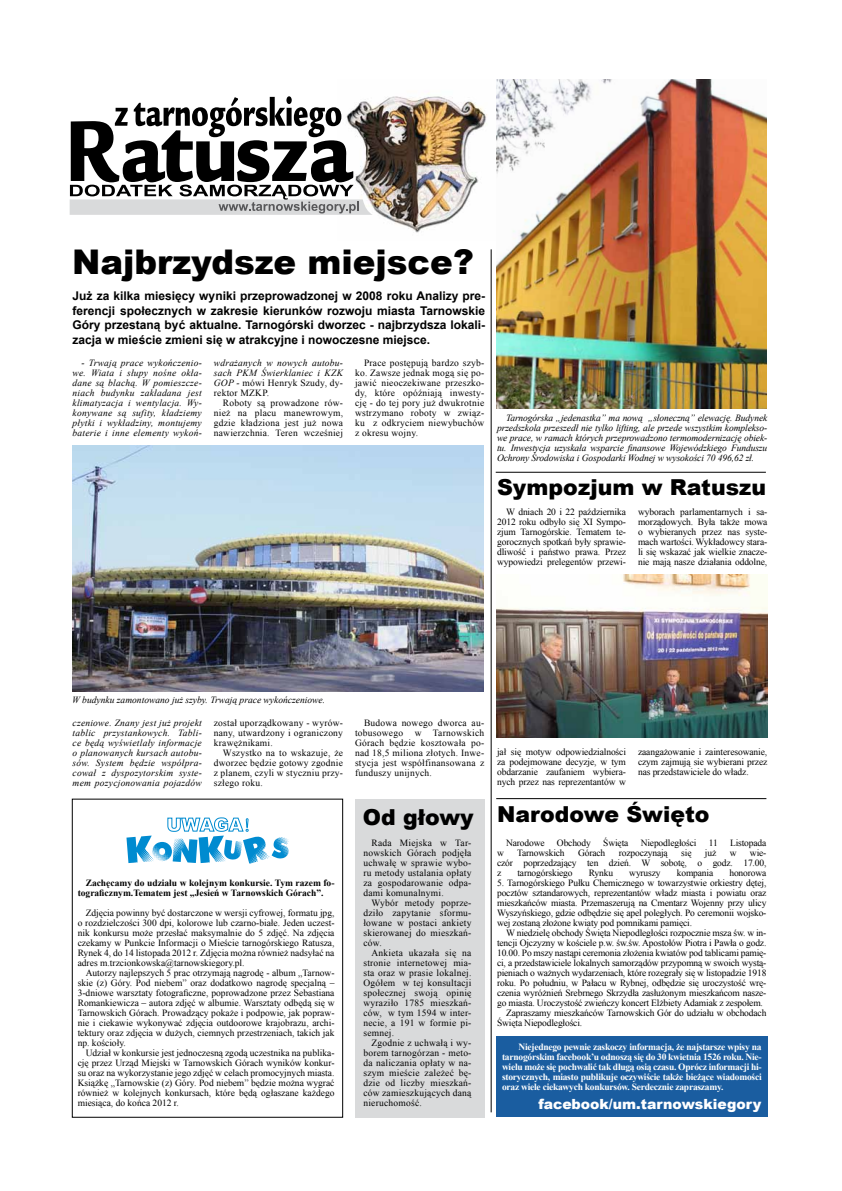
<style>
.page{position:relative;width:842px;height:1191px;background:#fff}
.page>*{position:absolute;margin:0;border:0;box-sizing:border-box;transform-origin:0 0}
.t1{font:900 34px "Arial";color:#000}
.t2{font:900 22px "Arial";color:#000}
.t3{font:900 14px "Arial";color:#fff}
.t4{font:700 12px/14.4px "Arial";color:#000;text-align:justify}
.t5{font:9.5px/10px "Times New Roman";letter-spacing:-.01em;color:#000;text-align:justify}
.t6{font:italic 9.5px/10px "Times New Roman";letter-spacing:.025em;color:#000;text-align:justify}
.t7{font:700 9.5px/10px "Times New Roman";letter-spacing:-.025em;color:#fff;text-align:justify}
.t8{font:700 9.5px/10px "Times New Roman";color:#000}
.t9{font:italic 9.5px "Times New Roman";color:#000}
.s1{font-style:normal}
</style>
<div class="page">
<div style="left:72px;top:799px;width:271px;height:318px;border:1px solid #000"></div>
<img style="left:373px;top:93px;width:114px;height:140px">
<svg style="left:70px;top:96px;width:303px;height:119px"></svg>
<svg style="left:126px;top:817px;width:163px;height:46px"></svg>
<hr style="left:491px;top:249px;width:1px;height:863px;background:#000">
<hr style="left:496px;top:472px;width:270px;height:1px;background:#000">
<hr style="left:496px;top:798px;width:270px;height:1px;background:#000">
<img style="left:72px;top:445px;width:412px;height:246px">
<div style="left:355px;top:799px;width:129px;height:318px;background:#d9dadb"></div>
<img style="left:496px;top:574px;width:271px;height:163px">
<img style="left:497px;top:79px;width:270px;height:329px">
<div style="left:496px;top:1036px;width:271px;height:81px;background:#1a5da0"></div>
<h1 class="t1" style="left:72px;top:237px;width:403px">Najbrzydsze miejsce?</h1>
<p class="t4" style="left:73px;top:289px;width:414px">Już za kilka miesięcy wyniki przeprowadzonej w 2008 roku Analizy pre&shy;ferencji społecznych w zakresie kierunków rozwoju miasta Tarnowskie Góry przestaną być aktualne. Tarnogórski dworzec - najbrzydsza lokali&shy;zacja w mieście zmieni się w atrakcyjne i nowoczesne miejsce.</p>
<p class="t6" style="left:73px;top:357px;width:131px;text-indent:9px">- Trwają prace wykończenio&shy;we. Wiata i słupy nośne okła&shy;dane są blachą. W pomieszcze&shy;niach budynku zakładana jest klimatyzacja i wentylacja. Wy&shy;konywane są sufity, kładziemy płytki i wykładziny, montujemy baterie i inne elementy wykoń-</p>
<p class="t6" style="left:214px;top:357px;width:131px">wdrażanych w nowych autobu&shy;sach PKM Świerklaniec i KZK GOP - <span class="s1">mówi Henryk Szudy, dy&shy;rektor MZKP.</span></p>
<p class="t5" style="left:214px;top:397px;width:131px;text-indent:9px">Roboty są prowadzone rów&shy;nież na placu manewrowym, gdzie kładziona jest już nowa nawierzchnia. Teren wcześniej</p>
<p class="t5" style="left:355px;top:357px;width:131px;text-indent:9px">Prace postępują bardzo szyb&shy;ko. Zawsze jednak mogą się po&shy;jawić nieoczekiwane przeszko&shy;dy, które opóźniają inwesty&shy;cję - do tej pory już dwukrotnie wstrzymano roboty w związ&shy;ku z odkryciem niewybuchów z okresu wojny.</p>
<p class="t6" style="left:497px;top:412px;width:272px;text-indent:9px">Tarnogórska „jedenastka” ma nową „słoneczną” elewację. Budynek przedszkola przeszedł nie tylko lifting, ale przede wszystkim komplekso&shy;we prace, w ramach których przeprowadzono termomodernizację obiek&shy;tu. Inwestycja uzyskała wsparcie finansowe Wojewódzkiego Funduszu Ochrony Środowiska i Gospodarki Wodnej w wysokości 70 496,62 zł.</p>
<h2 class="t2" style="left:497px;top:471px;width:270px">Sympozjum w Ratuszu</h2>
<p class="t5" style="left:497px;top:506px;width:130px;text-indent:9px">W dniach 20 i 22 października 2012 roku odbyło się XI Sympo&shy;zjum Tarnogórskie. Tematem te&shy;gorocznych spotkań były sprawie&shy;dliwość i państwo prawa. Przez wypowiedzi prelegentów przewi-</p>
<p class="t5" style="left:638px;top:506px;width:131px">wyborach parlamentarnych i sa&shy;morządowych. Była także mowa o wybieranych przez nas syste&shy;mach wartości. Wykładowcy stara&shy;li się wskazać jak wielkie znacze&shy;nie mają nasze działania oddolne,</p>
<p class="t9" style="left:72px;top:693px;width:255px">W budynku zamontowano już szyby. Trwają prace wykończeniowe.</p>
<p class="t6" style="left:73px;top:717px;width:131px">czeniowe. Znany jest już projekt tablic przystankowych. Tabli&shy;ce będą wyświetlały informacje o planowanych kursach autobu&shy;sów. System będzie współpra&shy;cował z dyspozytorskim syste&shy;mem pozycjonowania pojazdów</p>
<p class="t5" style="left:214px;top:717px;width:131px">został uporządkowany - wyrów&shy;nany, utwardzony i ograniczony krawężnikami.</p>
<p class="t5" style="left:214px;top:747px;width:131px;text-indent:9px">Wszystko na to wskazuje, że dworzec będzie gotowy zgodnie z planem, czyli w styczniu przy&shy;szłego roku.</p>
<p class="t8" style="left:78px;top:877px;width:258px;text-indent:8px">Zachęcamy do udziału w kolejnym konkursie. Tym razem fo&shy;tograficznym.Tematem jest „Jesień w Tarnowskich Górach”.</p>
<p class="t5" style="left:78px;top:907px;width:258px;text-indent:8px">Zdjęcia powinny być dostarczone w wersji cyfrowej, formatu jpg, o rozdzielczości 300 dpi, kolorowe lub czarno-białe. Jeden uczest&shy;nik konkursu może przesłać maksymalnie do 5 zdjęć. Na zdjęcia czekamy w Punkcie Informacji o Mieście tarnogórskiego Ratusza, Rynek 4, do 14 listopada 2012 r. Zdjęcia można również nadsyłać na adres m.trzcionkowska@tarnowskiegory.pl.</p>
<p class="t5" style="left:78px;top:967px;width:258px;text-indent:8px">Autorzy najlepszych 5 prac otrzymają nagrodę - album „Tarnow&shy;skie (z) Góry. Pod niebem” oraz dodatkowo nagrodę specjalną – 3-dniowe warsztaty fotograficzne, poprowadzone przez Sebastiana Romankiewicza – autora zdjęć w albumie. Warsztaty odbędą się w Tarnowskich Górach. Prowadzący pokaże i podpowie, jak popraw&shy;nie i ciekawie wykonywać zdjęcia outdoorowe krajobrazu, archi&shy;tektury oraz zdjęcia w dużych, ciemnych przestrzeniach, takich jak np. kościoły.</p>
<p class="t5" style="left:78px;top:1047px;width:258px;text-indent:8px">Udział w konkursie jest jednoczesną zgodą uczestnika na publika&shy;cję przez Urząd Miejski w Tarnowskich Górach wyników konkur&shy;su oraz na wykorzystanie jego zdjęć w celach promocyjnych miasta.<br>Książkę „Tarnowskie (z) Góry. Pod niebem” będzie można wygrać również w kolejnych konkursach, które będą ogłaszane każdego miesiąca, do końca 2012 r.</p>
<p class="t5" style="left:355px;top:717px;width:131px;text-indent:9px">Budowa nowego dworca au&shy;tobusowego w Tarnowskich Górach będzie kosztowała po&shy;nad 18,5 miliona złotych. Inwe&shy;stycja jest współfinansowana z funduszy unijnych.</p>
<h2 class="t2" style="left:363px;top:801px;width:112px">Od głowy</h2>
<p class="t5" style="left:363px;top:838px;width:110px;text-indent:8px">Rada Miejska w Tar&shy;nowskich Górach podjęła uchwałę w sprawie wybo&shy;ru metody ustalania opłaty za gospodarowanie odpa&shy;dami komunalnymi.</p>
<p class="t5" style="left:363px;top:898px;width:110px;text-indent:8px">Wybór metody poprze&shy;dziło zapytanie sformu&shy;łowane w postaci ankiety skierowanej do mieszkań&shy;ców.</p>
<p class="t5" style="left:363px;top:948px;width:110px;text-indent:8px">Ankieta ukazała się na stronie internetowej mia&shy;sta oraz w prasie lokalnej.<br>Ogółem w tej konsultacji społecznej swoją opinię wyraziło 1785 mieszkań&shy;ców, w tym 1594 w inter&shy;necie, a 191 w formie pi&shy;semnej.</p>
<p class="t5" style="left:363px;top:1038px;width:110px;text-indent:8px">Zgodnie z uchwałą i wy&shy;borem tarnogórzan - meto&shy;da naliczania opłaty w na&shy;szym mieście zależeć bę&shy;dzie od liczby mieszkań&shy;ców zamieszkujących daną nieruchomość.</p>
<p class="t5" style="left:497px;top:746px;width:130px">jał się motyw odpowiedzialności za podejmowane decyzje, w tym obdarzanie zaufaniem wybiera&shy;nych przez nas reprezentantów w</p>
<p class="t5" style="left:638px;top:746px;width:131px">zaangażowanie i zainteresowanie, czym zajmują sie wybierani przez nas przedstawiciele do władz.</p>
<h2 class="t2" style="left:497px;top:798px;width:214px">Narodowe Święto</h2>
<p class="t5" style="left:506px;top:837px;width:40px">Narodowe</p>
<p class="t5" style="left:557px;top:837px;width:35px">Obchody</p>
<p class="t5" style="left:603px;top:837px;width:27px">Święta</p>
<p class="t5" style="left:641px;top:837px;width:57px">Niepodległości</p>
<p class="t5" style="left:709px;top:837px;width:11px">11</p>
<p class="t5" style="left:730px;top:837px;width:38px">Listopada</p>
<p class="t5" style="left:497px;top:847px;width:8px">w</p>
<p class="t5" style="left:517px;top:847px;width:49px">Tarnowskich</p>
<p class="t5" style="left:578px;top:847px;width:29px">Górach</p>
<p class="t5" style="left:619px;top:847px;width:51px">rozpoczynają</p>
<p class="t5" style="left:681px;top:847px;width:12px">się</p>
<p class="t5" style="left:705px;top:847px;width:13px">już</p>
<p class="t5" style="left:730px;top:847px;width:8px">w</p>
<p class="t5" style="left:497px;top:847px;width:271px;text-indent:253px">wie&shy;czór poprzedzający ten dzień. W sobotę, o godz. 17.00, z</p>
<p class="t5" style="left:517px;top:867px;width:57px">tarnogórskiego</p>
<p class="t5" style="left:589px;top:867px;width:26px">Rynku</p>
<p class="t5" style="left:629px;top:867px;width:33px">wyruszy</p>
<p class="t5" style="left:677px;top:867px;width:38px">kompania</p>
<p class="t5" style="left:729px;top:867px;width:38px">honorowa</p>
<p class="t5" style="left:497px;top:877px;width:271px">5. Tarnogórskiego Pułku Chemicznego w towarzystwie orkiestry dętej, pocztów sztandarowych, reprezentantów władz miasta i powiatu oraz mieszkańców miasta. Przemaszerują na Cmentarz Wojenny przy ulicy Wyszyńskiego, gdzie odbędzie się apel poległych. Po ceremonii wojsko&shy;wej zostaną złożone kwiaty pod pomnikami pamięci.</p>
<p class="t5" style="left:506px;top:927px;width:262px">W niedzielę obchody Święta Niepodległości rozpocznie msza św. w in-</p>
<p class="t5" style="left:497px;top:937px;width:271px">tencji Ojczyzny w kościele p.w. św.św. Apostołów Piotra i Pawła o godz.</p>
<p class="t5" style="left:497px;top:947px;width:271px">10.00. Po mszy nastąpi ceremonia złożenia kwiatów pod tablicami pamię-</p>
<p class="t5" style="left:497px;top:957px;width:271px">ci, a przedstawiciele lokalnych samorządów przypomną w swoich wystą-</p>
<p class="t5" style="left:497px;top:967px;width:271px">pieniach o ważnych wydarzeniach, które rozegrały się w listopadzie 1918</p>
<p class="t5" style="left:497px;top:977px;width:271px">roku. Po południu, w Pałacu w Rybnej, odbędzie się uroczystość wrę-</p>
<p class="t5" style="left:497px;top:987px;width:271px">czenia wyróżnień Srebrnego Skrzydła zasłużonym mieszkańcom nasze-</p>
<p class="t5" style="left:497px;top:997px;width:267px">go miasta. Uroczystość zwieńczy koncert Elżbiety Adamiak z zespołem.</p>
<p class="t5" style="left:506px;top:1007px;width:262px">Zapraszamy mieszkańców Tarnowskich Gór do udziału w obchodach</p>
<p class="t5" style="left:497px;top:1017px;width:87px">Święta Niepodległości.</p>
<p class="t7" style="left:502px;top:1041px;width:261px;text-indent:16px">Niejednego pewnie zaskoczy informacja, że najstarsze wpisy na tarnogórskim facebook’u odnoszą się do 30 kwietnia 1526 roku. Nie&shy;wielu może się pochwalić tak długą osią czasu. Oprócz informacji hi&shy;storycznych, miasto publikuje oczywiście także bieżące wiadomości oraz wiele ciekawych konkursów. Serdecznie zapraszamy.</p>
<h3 class="t3" style="left:538px;top:1094px;width:225px">facebook/um.tarnowskiegory</h3>
</div>
